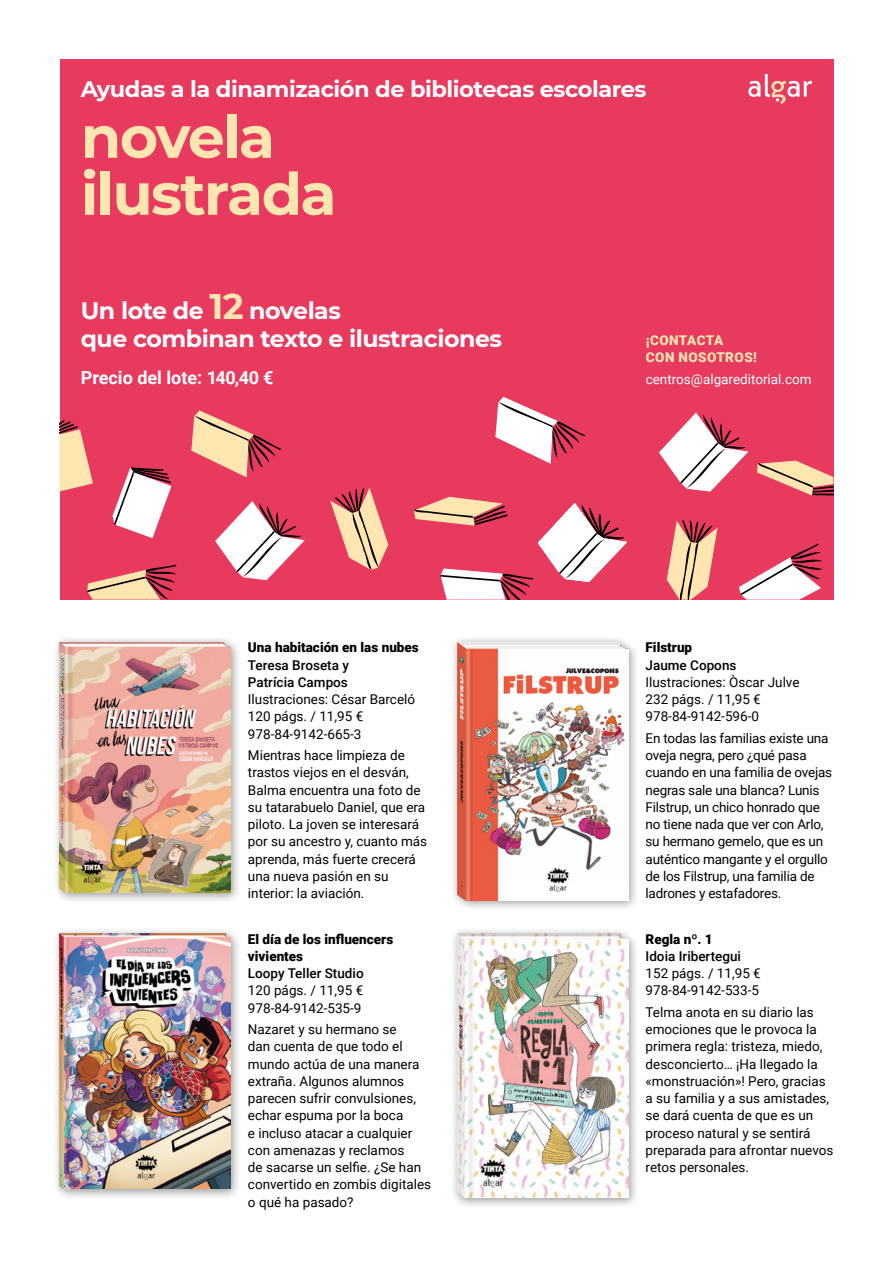
<style>
.page{position:relative;width:893px;height:1263px;background:#fff}
.page>*{position:absolute;margin:0;border:0;box-sizing:border-box;transform-origin:0 0}
.t1{font:700 58.5px/57px "Montserrat";letter-spacing:-.03em;color:#ffe6b1}
.t2{font:700 23.7px/27.6px "Montserrat";letter-spacing:-.02em;color:#fff}
.t3{font:700 22.5px "Montserrat";letter-spacing:-.02em;color:#fff}
.Text{font:700 18px "Roboto";color:#fff}
.Text-2{font:13.5px/17.2px "Roboto";color:#000}
.Dades_llibre{font:13.5px "Roboto";color:#000}
.Autoria{font:500 13.5px/17.2px "Roboto";color:#000}
.Títol{font:900 13.5px/17.2px "Roboto";color:#000}
.Text-3{font:13.5px "Roboto";color:#fff}
.Text-4{font:900 13.5px/17.2px "Roboto";letter-spacing:.035em;color:#ffe6b1}
.s1{font-size:35.55px;color:#ffe6b1}
</style>
<div class="page">
<div style="left:60px;top:60px;width:773px;height:540px;background:#e83a5e"></div>
<svg style="left:659px;top:412px;width:89px;height:80px"></svg>
<svg style="left:495px;top:397px;width:90px;height:67px"></svg>
<svg style="left:667px;top:520px;width:50px;height:80px"></svg>
<svg style="left:739px;top:543px;width:83px;height:57px"></svg>
<svg style="left:757px;top:461px;width:76px;height:35px"></svg>
<svg style="left:191px;top:410px;width:90px;height:67px"></svg>
<svg style="left:87px;top:564px;width:89px;height:36px"></svg>
<svg style="left:113px;top:467px;width:58px;height:71px"></svg>
<svg style="left:60px;top:420px;width:33px;height:71px"></svg>
<svg style="left:215px;top:501px;width:90px;height:79px"></svg>
<svg style="left:330px;top:488px;width:58px;height:82px"></svg>
<svg style="left:414px;top:497px;width:213px;height:103px"></svg>
<div style="left:53px;top:635px;width:189px;height:268px;background:#000;opacity:.4"></div>
<img style="left:60px;top:642px;width:171px;height:250px">
<div style="left:53px;top:926px;width:189px;height:274px;background:#000;opacity:.4"></div>
<img style="left:60px;top:933px;width:171px;height:255px">
<div style="left:450px;top:635px;width:189px;height:277px;background:#000;opacity:.4"></div>
<img style="left:457px;top:642px;width:171px;height:258px">
<div style="left:450px;top:926px;width:189px;height:283px;background:#000;opacity:.4"></div>
<img style="left:457px;top:933px;width:171px;height:265px">
<svg style="left:748px;top:74px;width:64px;height:30px"></svg>
<p class="t3" style="left:81px;top:72px;width:567px">Ayudas a la dinamización de bibliotecas escolares</p>
<p class="t1" style="left:81px;top:106px;width:257px">novela ilustrada</p>
<p class="t2" style="left:81px;top:295px;width:423px">Un lote de <span class="s1">12</span> novelas<br>que combinan texto e ilustraciones</p>
<p class="Text" style="left:81px;top:365px;width:194px">Precio del lote: 140,40 €</p>
<p class="Títol" style="left:248px;top:638px;width:172px">Una habitación en las nubes</p>
<p class="Autoria" style="left:248px;top:655px;width:103px">Teresa Broseta y<br>Patrícia Campos</p>
<p class="Dades_llibre" style="left:248px;top:690px;width:169px">Ilustraciones: César Barceló</p>
<p class="Dades_llibre" style="left:248px;top:707px;width:117px">120 págs. / 11,95 €</p>
<p class="Dades_llibre" style="left:248px;top:724px;width:115px">978-84-9142-665-3</p>
<p class="Text-2" style="left:248px;top:746px;width:181px">Mientras hace limpieza de trastos viejos en el desván,<br>Balma encuentra una foto de su tatarabuelo Daniel, que era piloto. La joven se interesará por su ancestro y, cuanto más aprenda, más fuerte crecerá una nueva pasión en su interior: la aviación.</p>
<p class="Títol" style="left:248px;top:930px;width:147px">El día de los influencers vivientes</p>
<p class="Autoria" style="left:248px;top:964px;width:117px">Loopy Teller Studio</p>
<p class="Dades_llibre" style="left:248px;top:981px;width:117px">120 págs. / 11,95 €</p>
<p class="Dades_llibre" style="left:248px;top:998px;width:115px">978-84-9142-535-9</p>
<p class="Text-2" style="left:248px;top:1020px;width:185px">Nazaret y su hermano se<br>dan cuenta de que todo el mundo actúa de una manera extraña. Algunos alumnos parecen sufrir convulsiones, echar espuma por la boca<br>e incluso atacar a cualquier con amenazas y reclamos<br>de sacarse un selfie. ¿Se han convertido en zombis digitales o qué ha pasado?</p>
<p class="Text-4" style="left:646px;top:331px;width:113px">¡CONTACTA<br>CON NOSOTROS!</p>
<p class="Text-3" style="left:646px;top:370px;width:167px">centros@algareditorial.com</p>
<p class="Títol" style="left:646px;top:638px;width:48px">Filstrup</p>
<p class="Autoria" style="left:646px;top:655px;width:92px">Jaume Copons</p>
<p class="Dades_llibre" style="left:646px;top:672px;width:155px">Ilustraciones: Òscar Julve</p>
<p class="Dades_llibre" style="left:646px;top:690px;width:117px">232 págs. / 11,95 €</p>
<p class="Dades_llibre" style="left:646px;top:707px;width:115px">978-84-9142-596-0</p>
<p class="Text-2" style="left:646px;top:729px;width:188px">En todas las familias existe una oveja negra, pero ¿qué pasa cuando en una familia de ovejas negras sale una blanca? Lunis<br>Filstrup, un chico honrado que no tiene nada que ver con Arlo, su hermano gemelo, que es un auténtico mangante y el orgullo de los Filstrup, una familia de ladrones y estafadores.</p>
<p class="Títol" style="left:646px;top:930px;width:69px">Regla nº. 1</p>
<p class="Autoria" style="left:646px;top:947px;width:97px">Idoia Iribertegui</p>
<p class="Dades_llibre" style="left:646px;top:964px;width:117px">152 págs. / 11,95 €</p>
<p class="Dades_llibre" style="left:646px;top:981px;width:115px">978-84-9142-533-5</p>
<p class="Text-2" style="left:646px;top:1003px;width:189px">Telma anota en su diario las emociones que le provoca la primera regla: tristeza, miedo, desconcierto… ¡Ha llegado la «monstruación»! Pero, gracias a su familia y a sus amistades, se dará cuenta de que es un proceso natural y se sentirá preparada para afrontar nuevos retos personales.</p>
</div>
